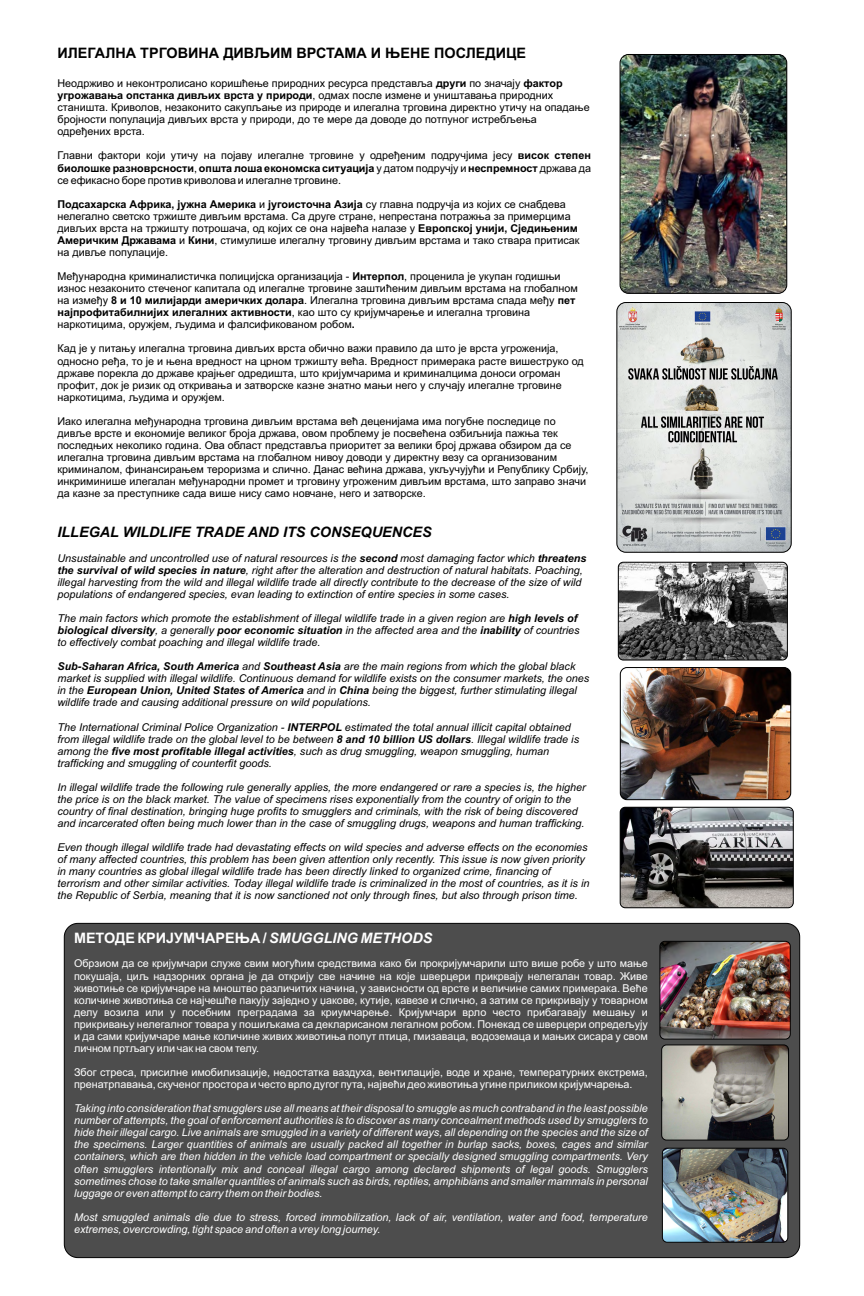
<style>
.page{position:relative;width:864px;height:1296px;background:#fff}
.page>*{position:absolute;margin:0;border:0;box-sizing:border-box;transform-origin:0 0}
.t1{font:700 14.4px "Arial";color:#000}
.t2{font:italic 700 14.4px "Arial";color:#000}
.t3{font:700 14.4px "Arial";color:#fff}
.t4{font:10.8px/12.1px "Arial";color:#000}
.t5{font:italic 10.8px/12.1px "Arial";color:#000}
.t6{font:italic 10.8px/12.1px "Arial";color:#fff;text-align:justify}
.t7{font:10.8px/12.1px "Arial";color:#fff;text-align:justify}
.s1{font-weight:700}
.s2{font-style:italic}
</style>
<div class="page">
<img style="left:617px;top:303px;width:174px;height:249px;border-radius:9px">
<div style="left:617px;top:302px;width:174px;height:250px;border:1px solid #000;border-radius:9px"></div>
<img style="left:620px;top:54px;width:167px;height:239px;border-radius:9px">
<div style="left:620px;top:54px;width:167px;height:239px;border:1px solid #000;border-radius:9px"></div>
<img style="left:619px;top:562px;width:168px;height:98px;border-radius:5px">
<div style="left:618px;top:562px;width:169px;height:98px;border:1px solid #000;border-radius:5px"></div>
<img style="left:620px;top:807px;width:173px;height:101px;border-radius:5px">
<div style="left:620px;top:807px;width:173px;height:101px;border:1px solid #000;border-radius:5px"></div>
<img style="left:620px;top:668px;width:171px;height:132px;border-radius:7px">
<div style="left:620px;top:667px;width:171px;height:133px;border:1px solid #000;border-radius:7px"></div>
<div style="left:64px;top:923px;width:736px;height:335px;background:#4d4d4d;border:1px solid #000;border-radius:14px"></div>
<img style="left:662px;top:1045px;width:127px;height:95px;border-radius:5px">
<div style="left:662px;top:1045px;width:127px;height:95px;border:1px solid #000;border-radius:5px"></div>
<img style="left:662px;top:1148px;width:126px;height:94px;border-radius:5px">
<div style="left:662px;top:1148px;width:126px;height:94px;border:1px solid #000;border-radius:5px"></div>
<img style="left:660px;top:941px;width:130px;height:98px;border-radius:5px">
<div style="left:660px;top:941px;width:130px;height:98px;border:1px solid #000;border-radius:5px"></div>
<h1 class="t1" style="left:57px;top:48px;width:470px">ИЛЕГАЛНА ТРГОВИНА ДИВЉИМ ВРСТАМА И ЊЕНЕ ПОСЛЕДИЦЕ</h1>
<p class="t4" style="left:57px;top:78px;width:534px">Неодрживо и неконтролисано коришћење природних ресурса представља <span class="s1">други</span> по значају <span class="s1">фактор угрожавања опстанка дивљих врста у природи</span>, одмах после измене и уништавања природних станишта. Криволов, незаконито сакупљање из природе и илегална трговина директно утичу на опадање бројности популација дивљих врста у природи, до те мере да доводе до потпуног истребљења одређених врста.</p>
<p class="t4" style="left:57px;top:151px;width:535px;text-align:justify">Главни фактори који утичу на појаву илегалне трговине у одређеним подручјима јесу <span class="s1">висок степен биолошке разноврсности</span>, <span class="s1">општа лоша економска ситуација</span> у датом подручју и <span class="s1">неспремност</span> држава да се ефикасно боре против криволова и илегалне трговине.</p>
<p class="t4" style="left:57px;top:199px;width:524px"><span class="s1">Подсахарска Африка, јужна Америка</span> и <span class="s1">југоисточна Азија</span> су главна подручја из којих се снабдева нелегално светско тржиште дивљим врстама. Са друге стране, непрестана потражња за примерцима дивљих врста на тржишту потрошача, од којих се она највећа налазе у <span class="s1">Европској унији, Сједињеним Америчким Државама</span> и <span class="s1">Кини</span>, стимулише илегалну трговину дивљим врстама и тако ствара притисак на дивље популације.</p>
<p class="t4" style="left:57px;top:271px;width:522px">Међународна криминалистичка полицијска организација - <span class="s1">Интерпол</span>, проценила је укупан годишњи износ незаконито стеченог капитала од илегалне трговине заштићеним дивљим врстама на глобалном на између <span class="s1">8 и 10 милијарди америчких долара</span>. Илегална трговина дивљим врстама спада међу <span class="s1">пет најпрофитабилнијих илегалних активности</span>, као што су кријумчарење и илегална трговина наркотицима, оружјем, људима и фалсификованом робом<span class="s1">.</span></p>
<p class="t4" style="left:57px;top:344px;width:528px">Кад је у питању илегална трговина дивљих врста обично важи правило да што је врста угроженија, односно ређа, то је и њена вредност на црном тржишту већа. Вредност примерака расте вишеструко од државе порекла до државе крајњег одредишта, што кријумчарима и криминалцима доноси огроман профит, док је ризик од откривања и затворске казне знатно мањи него у случају илегалне трговине наркотицима, људима и оружјем.</p>
<p class="t4" style="left:57px;top:416px;width:533px">Иако илегална међународна трговина дивљим врстама већ деценијама има погубне последице по дивље врсте и економије великог броја држава, овом проблему је посвећена oзбиљнија пажња тек последњих неколико година. Ова област представља приоритет за велики број држава обзиром да се илегална трговина дивљим врстама на глобалном нивоу доводи у директну везу са организованим криминалом, финансирањем тероризма и слично. Данас већина држава, укључујући и Републику Србију, инкриминише илегалан међународни промет и трговину угроженим дивљим врстама, што заправо значи да казне за преступнике сада више нису само новчане, него и затворске.</p>
<h1 class="t2" style="left:57px;top:526px;width:376px">ILLEGAL WILDLIFE TRADE AND ITS CONSEQUENCES</h1>
<p class="t5" style="left:57px;top:553px;width:530px">Unsustainable and uncontrolled use of natural resources is the <span class="s1">second</span> most damaging factor which <span class="s1">threatens the survival of wild species in nature</span>, right after the alteration and destruction of natural habitats. Poaching, illegal harvesting from the wild and illegal wildlife trade all directly contribute to the decrease of the size of wild populations of endangered species, evan leading to extinction of entire species in some cases.</p>
<p class="t5" style="left:57px;top:613px;width:524px">The main factors which promote the establishment of illegal wildlife trade in a given region are <span class="s1">high levels of biological diversity</span>, a generally <span class="s1">poor economic situation</span> in the affected area and the <span class="s1">inability</span> of countries to effectively combat poaching and illegal wildlife trade.</p>
<p class="t5" style="left:57px;top:661px;width:533px"><span class="s1">Sub-Saharan Africa, South America</span> and <span class="s1">Southeast Asia</span> are the main regions from which the global black market is supplied with illegal wildlife. Continuous demand for wildlife exists on the consumer markets, the ones in the <span class="s1">European Union, United States of America</span> and in <span class="s1">China</span> being the biggest, further stimulating illegal wildlife trade and causing additional pressure on wild populations.</p>
<p class="t5" style="left:57px;top:722px;width:523px">The International Criminal Police Organization - <span class="s1">INTERPOL</span> estimated the total annual illicit capital obtained from illegal wildlife trade on the global level to be between <span class="s1">8 and 10 billion US dollars</span>. Illegal wildlife trade is among the <span class="s1">five most profitable illegal activities</span>, such as drug smuggling, weapon smuggling, human trafficking and smuggling of counterfit goods.</p>
<p class="t5" style="left:57px;top:782px;width:530px">In illegal wildlife trade the following rule generally applies, the more endangered or rare a species is, the higher the price is on the black market. The value of specimens rises exponentially from the country of origin to the country of final destination, bringing huge profits to smugglers and criminals, with the risk of being discovered and incarcerated often being much lower than in the case of smuggling drugs, weapons and human trafficking.</p>
<p class="t5" style="left:57px;top:842px;width:533px">Even though illegal wildlife trade had devastating effects on wild species and adverse effects on the economies of many affected countries, this problem has been given attention only recently. This issue is now given priority in many countries as global illegal wildlife trade has been directly linked to organized crime, financing of terrorism and other similar activities. Today illegal wildlife trade is criminalized in the most of countries, as it is in the Republic of Serbia, meaning that it is now sanctioned not only through fines, but also through prison time.</p>
<h1 class="t3" style="left:74px;top:932px;width:360px">МЕТОДЕ КРИЈУМЧАРЕЊА / <span class="s2">SMUGGLING METHODS</span></h1>
<p class="t7" style="left:74px;top:959px;width:575px">Обрзиом да се кријумчари служе свим могућим средствима како би прокријумчарили што више робе у што мање покушаја, циљ надзорних органа је да открију све начинe на које шверцери прикрвају нелегалан товар. Живе животиње се кријумчаре на мноштво различитих начина, у зависности од врсте и величине самих примерака. Веће количине животиња се најчешће пакују заједно у џакове, кутије, кавезе и слично, а затим се прикривају у товарном делу возила или у посебним преградама за криумчарење. Кријумчари врло често прибагавају мешању и прикривању нелегалног товара у пошиљкама са декларисаном легалном робом. Понекад се шверцери опредељују и да сами кријумчаре мање количине живих животиња попут птица, гмизаваца, водоземаца и мањих сисара у свом личном пртљагу или чак на свом телу.</p>
<p class="t7" style="left:74px;top:1067px;width:575px">Због стреса, присилне имобилизације, недостатка ваздуха, вентилације, воде и хране, температурних екстрема, пренатрпавања, скученог простора и често врло дугог пута, највећи део животиња угине приликом кријумчарења.</p>
<p class="t6" style="left:74px;top:1103px;width:575px">Taking into consideration that smugglers use all means at their disposal to smuggle as much contraband in the least possible number of attempts, the goal of enforcement authorities is to discover as many concealment methods used by smugglers to hide their illegal cargo. Live animals are smuggled in a variety of different ways, all depending on the species and the size of the specimens. Larger quantities of animals are usually packed all together in burlap sacks, boxes, cages and similar containers, which are then hidden in the vehicle load compartment or specially designed smuggling compartments. Very often smugglers intentionally mix and conceal illegal cargo among declared shipments of legal goods. Smugglers sometimes chose to take smaller quantities of animals such as birds, reptiles, amphibians and smaller mammals in personal luggage or even attempt to carry them on their bodies.</p>
<p class="t6" style="left:74px;top:1212px;width:575px">Most smuggled animals die due to stress, forced immobilization, lack of air, ventilation, water and food, temperature extremes, overcrowding, tight space and often a vrey long journey.</p>
</div>
